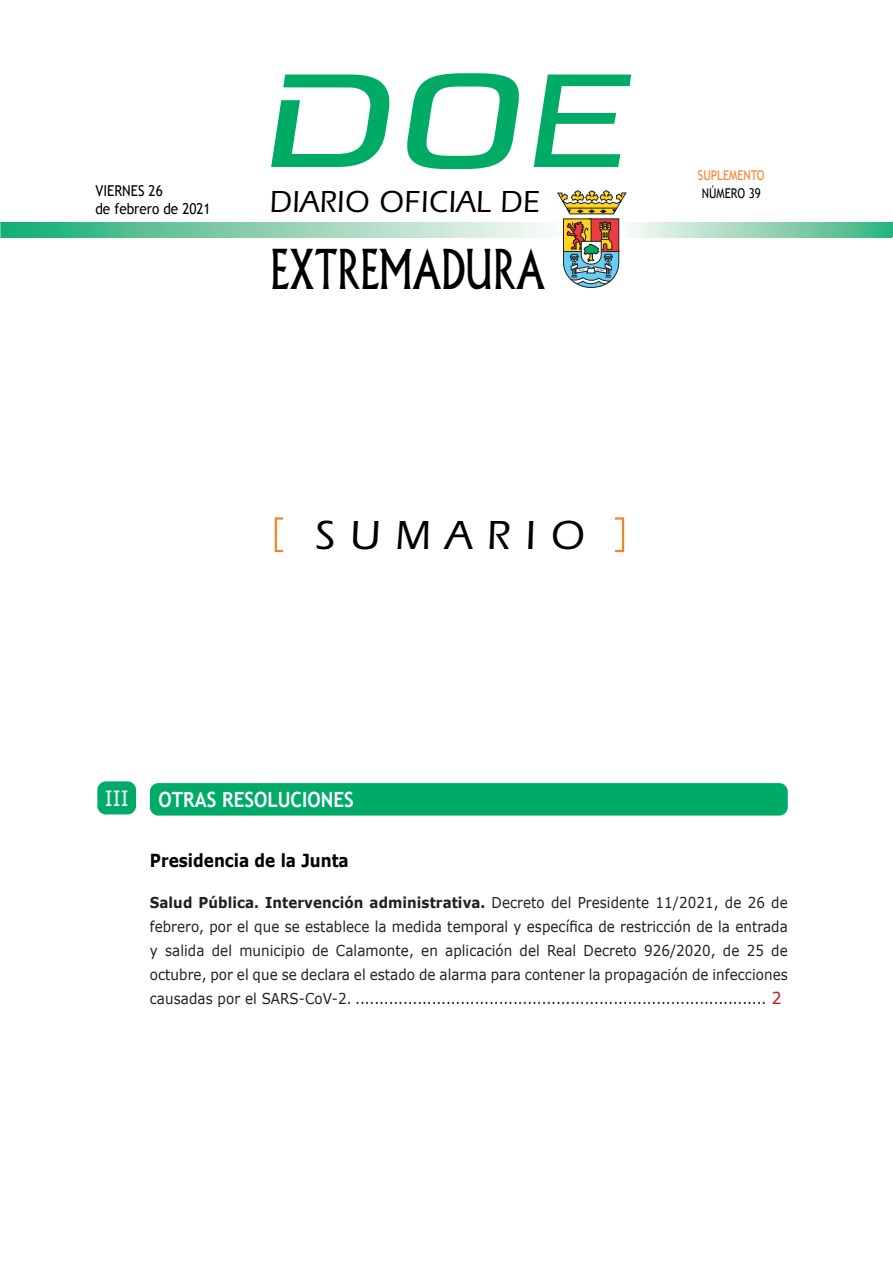
<style>
.page{position:relative;width:893px;height:1263px;background:#fff}
.page>*{position:absolute;margin:0;border:0;box-sizing:border-box;transform-origin:0 0}
.t1{font:53.7px "Albertus";color:#000;scale:.69 1}
.t2{font:500 42px "ITC Eras Std";letter-spacing:.36em;color:#000}
.t3{font:500 31.5px "ITC Eras Std";letter-spacing:.02em;color:#000;scale:.96 1}
.SUM_OTRAS_RESOLUCION{font:700 21px "Trebuchet MS";color:#fff;scale:.9 1}
.SUM_OTRAS_RESOLUCION-2{font:21px "Verdana";color:#fff;scale:.9 1}
.SUM_SUBSECCION{font:700 18px "Verdana";color:#000;scale:.85 1}
.CUERPO_DE_TEXTO{font:15px/24px "Verdana";letter-spacing:.005em;color:#231f20;text-align:justify;scale:.9 1}
.t4{font:15px/18px "Trebuchet MS";color:#000;scale:.9 1}
.t5{font:13.5px "Trebuchet MS";color:#ff7f2a;scale:.85 1}
.t6{font:13.5px "Trebuchet MS";color:#000;scale:.85 1}
.s1{font-weight:700}
.s2{font-size:16.5px;color:#c5141b}
</style>
<div class="page">
<svg style="left:0;top:222px;width:1px;height:15px"></svg>
<img style="left:1px;top:222px;width:545px;height:15px">
<svg style="left:892px;top:222px;width:1px;height:15px"></svg>
<img style="left:630px;top:222px;width:262px;height:15px">
<svg style="left:557px;top:190px;width:70px;height:98px"></svg>
<svg style="left:271px;top:75px;width:119px;height:92px"></svg>
<svg style="left:407px;top:73px;width:112px;height:96px"></svg>
<svg style="left:534px;top:75px;width:97px;height:92px"></svg>
<div style="left:275px;top:517px;width:349px;height:35px;border:2px solid #f58427"></div>
<div style="left:284px;top:513px;width:331px;height:43px;background:#fff"></div>
<div style="left:150px;top:783px;width:638px;height:32px;background:#00ab67;border-radius:9px"></div>
<div style="left:97px;top:781px;width:39px;height:33px;background:#00ab67;border-radius:9px"></div>
<p class="t4" style="left:95px;top:181px;width:130px">VIERNES 26<br>de febrero de 2021</p>
<h3 class="t3" style="left:269px;top:184px;width:283px">DIARIO OFICIAL DE</h3>
<h1 class="t1" style="left:271px;top:238px;width:399px">EXTREMADURA</h1>
<h2 class="t2" style="left:315px;top:512px;width:271px">SUMARIO</h2>
<p class="SUM_OTRAS_RESOLUCION-2" style="left:105px;top:784px;width:28px">III</p>
<p class="SUM_OTRAS_RESOLUCION" style="left:158px;top:786px;width:219px">OTRAS RESOLUCIONES</p>
<p class="t5" style="left:698px;top:167px;width:80px">SUPLEMENTO</p>
<p class="t6" style="left:702px;top:185px;width:71px">NÚMERO 39</p>
<p class="SUM_SUBSECCION" style="left:150px;top:848px;width:236px">Presidencia de la Junta</p>
<p class="CUERPO_DE_TEXTO" style="left:150px;top:890px;width:710px"><span class="s1">Salud Pública. Intervención administrativa.</span> Decreto del Presidente 11/2021, de 26 de febrero, por el que se establece la medida temporal y específica de restricción de la entrada y salida del municipio de Calamonte, en aplicación del Real Decreto 926/2020, de 25 de octubre, por el que se declara el estado de alarma para contener la propagación de infecciones causadas por el SARS-CoV-2. ...................................................................................... <span class="s2">2</span></p>
</div>
